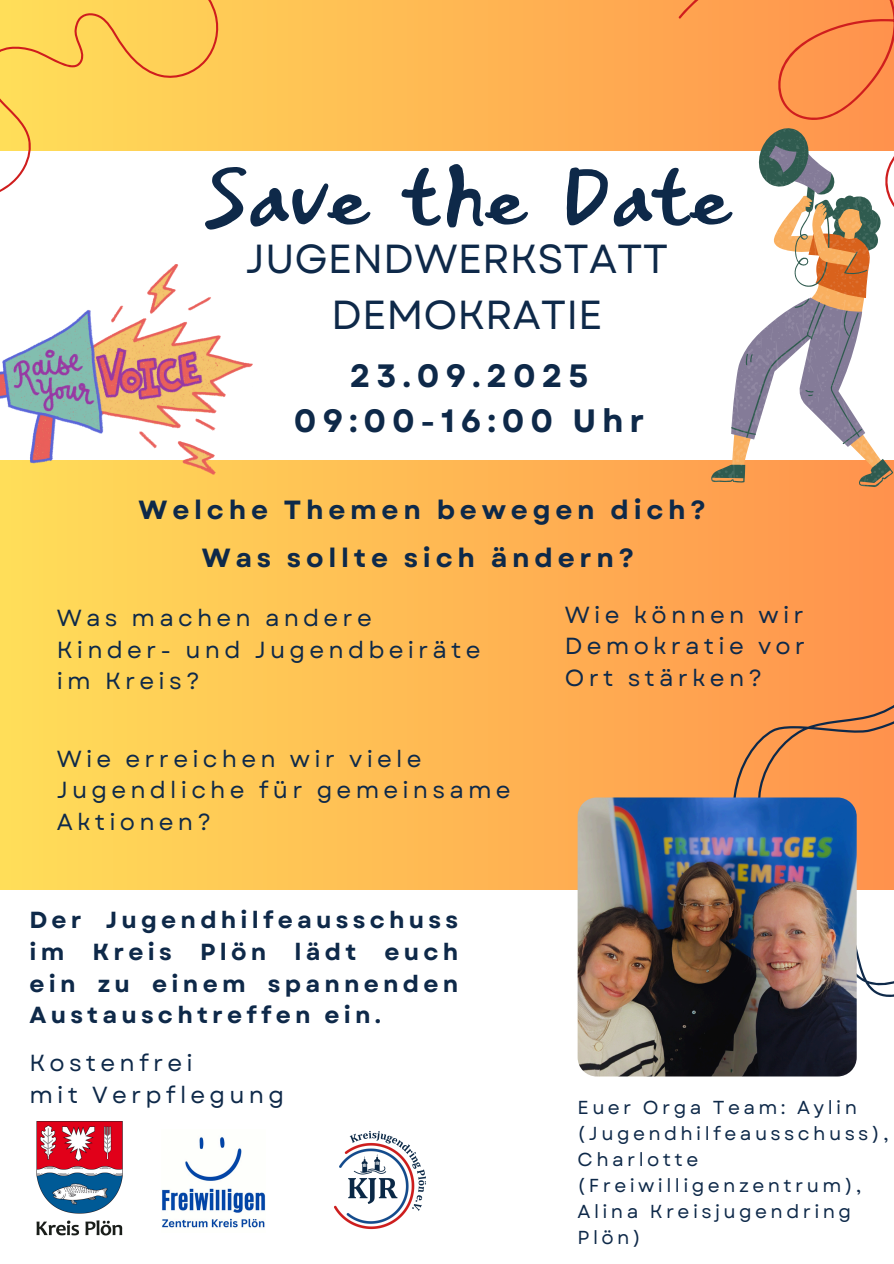
<style>
.page{position:relative;width:894px;height:1264px;background:#fff}
.page>*{position:absolute;margin:0;border:0;box-sizing:border-box;transform-origin:0 0}
.t1{font:107.4px "Makgeolli";color:#0e2949}
.t2{font:40.5px/56.2px "Garet";color:#0e2949;text-align:center}
.t3{font:700 32.25px/45px "Garet";letter-spacing:.18em;color:#0e2949;text-align:center}
.t4{font:700 26.25px "Garet";letter-spacing:.18em;color:#0e2949}
.t5{font:23.25px/31.5px "Garet";letter-spacing:.18em;color:#0e2949}
.t6{font:700 23.25px/31.5px "Garet";letter-spacing:.18em;color:#0e2949;text-align:justify}
.t7{font:18.75px/25.8px "Garet";letter-spacing:.18em;color:#0e2949}
</style>
<div class="page">
<div style="left:0;top:0;width:893px;height:1263px;background:linear-gradient(to right,#ffde59,#ff924d)"></div>
<div style="left:0;top:151px;width:893px;height:309px;background:#fff"></div>
<svg style="left:711px;top:306px;width:176px;height:181px"></svg>
<div style="left:0;top:889px;width:893px;height:374px;background:#fff"></div>
<svg style="left:729px;top:641px;width:164px;height:356px;background:#f7a061"></svg>
<img style="left:577px;top:797px;width:279px;height:279px">
<img style="left:334px;top:1131px;width:92px;height:99px">
<img style="left:162px;top:1137px;width:103px;height:91px">
<img style="left:36px;top:1121px;width:86px;height:115px">
<svg style="left:0;top:0;width:317px;height:192px;fill:#ffd457"></svg>
<svg style="left:677px;top:0;width:216px;height:306px"></svg>
<img style="left:0;top:265px;width:252px;height:209px">
<p class="t1" style="left:206px;top:138px;width:527px">Save the Date</p>
<p class="t2" style="left:245px;top:230px;width:424px">JUGENDWERKSTATT<br>DEMOKRATIE</p>
<h1 class="t3" style="left:294px;top:353px;width:352px">23.09.2025<br>09:00-16:00 Uhr</h1>
<p class="t4" style="left:139px;top:491px;width:568px">Welche Themen bewegen dich?</p>
<h4 class="t4" style="left:202px;top:538px;width:433px">Was sollte sich ändern?</h4>
<h4 class="t5" style="left:564px;top:599px;width:241px;text-align:justify">Wie können wir Demokratie vor Ort stärken?</h4>
<h6 class="t5" style="left:57px;top:602px;width:425px">Was machen andere<br>Kinder- und Jugendbeiräte im Kreis?</h6>
<h6 class="t5" style="left:57px;top:742px;width:455px">Wie erreichen wir viele<br>Jugendliche für gemeinsame<br>Aktionen?</h6>
<h2 class="t6" style="left:29px;top:904px;width:430px">Der Jugendhilfeausschuss im Kreis Plön lädt euch ein zu einem spannenden Austauschtreffen ein.</h2>
<p class="t5" style="left:29px;top:1047px;width:256px">Kostenfrei<br>mit Verpflegung</p>
<h3 class="t7" style="left:577px;top:1095px;width:312px">Euer Orga Team: Aylin (Jugendhilfeausschuss),<br>Charlotte (Freiwilligenzentrum),<br>Alina Kreisjugendring<br>Plön)</h3>
</div>
